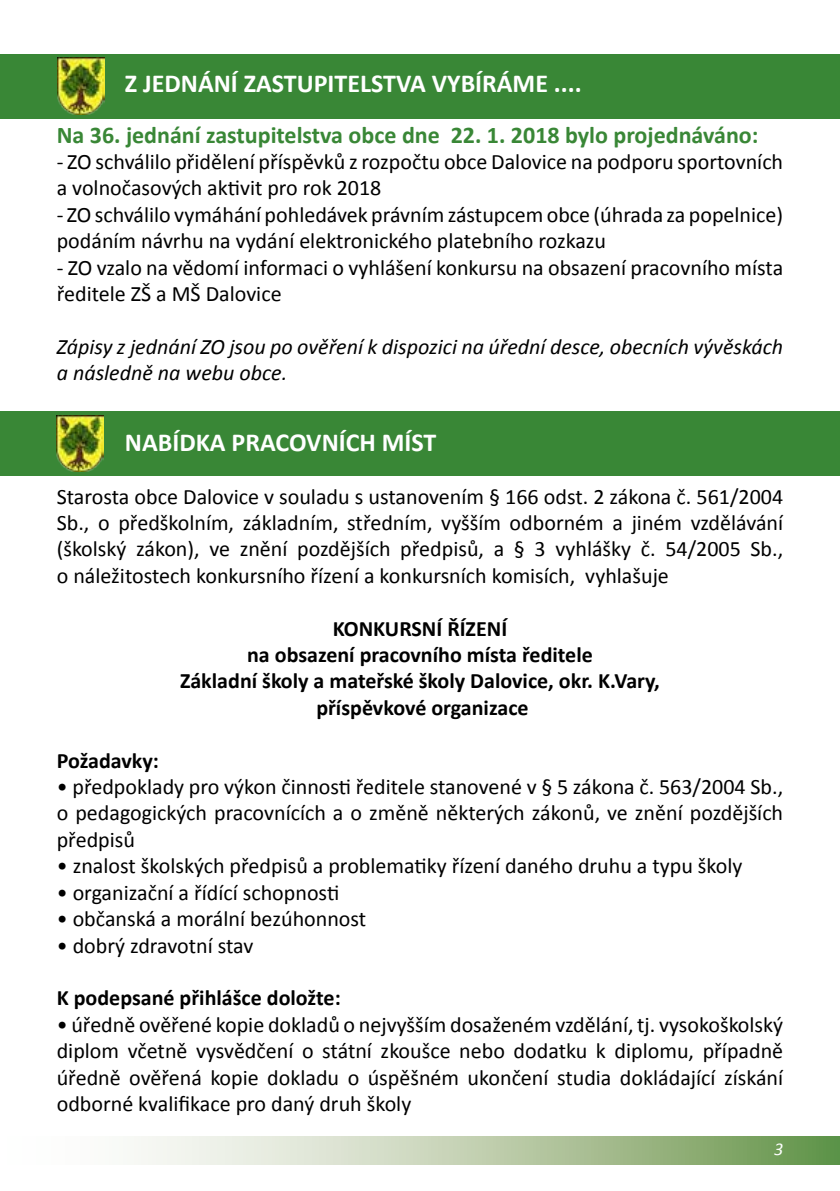
<style>
.page{position:relative;width:840px;height:1191px;background:#fff}
.page>*{position:absolute;margin:0;border:0;box-sizing:border-box;transform-origin:0 0}
.t1{font:700 26px "Calibri";color:#fff}
.t2{font:700 24px "Calibri";color:#398736}
.t3{font:22px/26.4px "Calibri";color:#000}
.t4{font:700 22px/26.4px "Calibri";color:#000;text-align:center}
.t5{font:italic 22px/26.4px "Calibri";color:#000}
.t6{font:italic 18px "Calibri";color:#fff}
</style>
<div class="page">
<div style="left:0;top:411px;width:839px;height:65px;background:#398736"></div>
<img style="left:57px;top:415px;width:46px;height:57px">
<div style="left:0;top:54px;width:839px;height:64px;background:#398736"></div>
<img style="left:58px;top:58px;width:47px;height:57px">
<svg style="left:134px;top:1136px;width:705px;height:29px"></svg>
<p class="t1" style="left:125px;top:67px;width:458px">Z JEDNÁNÍ ZASTUPITELSTVA VYBÍRÁME ....</p>
<p class="t2" style="left:57px;top:119px;width:702px">Na 36. jednání zastupitelstva obce dne 22. 1. 2018 bylo projednáváno:</p>
<p class="t3" style="left:57px;top:149px;width:727px">- ZO schválilo přidělení příspěvků z rozpočtu obce Dalovice na podporu sportovních a volnočasových aktivit pro rok 2018</p>
<p class="t3" style="left:57px;top:201px;width:727px">- ZO schválilo vymáhání pohledávek právním zástupcem obce (úhrada za popelnice) podáním návrhu na vydání elektronického platebního rozkazu</p>
<p class="t3" style="left:57px;top:254px;width:727px">- ZO vzalo na vědomí informaci o vyhlášení konkursu na obsazení pracovního místa ředitele ZŠ a MŠ Dalovice</p>
<p class="t5" style="left:57px;top:332px;width:727px">Zápisy z jednání ZO jsou po ověření k dispozici na úřední desce, obecních vývěskách a následně na webu obce.</p>
<p class="t1" style="left:125px;top:425px;width:313px">NABÍDKA PRACOVNÍCH MÍST</p>
<p class="t3" style="left:57px;top:483px;width:727px;text-align:justify">Starosta obce Dalovice v souladu s ustanovením § 166 odst. 2 zákona č. 561/2004<br>Sb., o předškolním, základním, středním, vyšším odborném a jiném vzdělávání (školský zákon), ve znění pozdějších předpisů, a § 3 vyhlášky č. 54/2005 Sb., o náležitostech konkursního řízení a konkursních komisích, vyhlašuje</p>
<p class="t4" style="left:180px;top:615px;width:481px">KONKURSNÍ ŘÍZENÍ<br>na obsazení pracovního místa ředitele<br>Základní školy a mateřské školy Dalovice, okr. K.Vary, příspěvkové organizace</p>
<p class="t4" style="left:57px;top:747px;width:104px">Požadavky:</p>
<p class="t3" style="left:57px;top:773px;width:727px;text-align:justify">• předpoklady pro výkon činnosti ředitele stanovené v § 5 zákona č. 563/2004 Sb., o pedagogických pracovnících a o změně některých zákonů, ve znění pozdějších předpisů</p>
<p class="t3" style="left:57px;top:853px;width:686px">• znalost školských předpisů a problematiky řízení daného druhu a typu školy</p>
<p class="t3" style="left:57px;top:879px;width:284px">• organizační a řídící schopnosti</p>
<p class="t3" style="left:57px;top:905px;width:311px">• občanská a morální bezúhonnost</p>
<p class="t3" style="left:57px;top:932px;width:198px">• dobrý zdravotní stav</p>
<p class="t4" style="left:57px;top:984px;width:285px">K podepsané přihlášce doložte:</p>
<p class="t3" style="left:57px;top:1011px;width:727px;text-align:justify">• úředně ověřené kopie dokladů o nejvyšším dosaženém vzdělání, tj. vysokoškolský diplom včetně vysvědčení o státní zkoušce nebo dodatku k diplomu, případně úředně ověřená kopie dokladu o úspěšném ukončení studia dokládající získání odborné kvalifikace pro daný druh školy</p>
<p class="t6" style="left:773px;top:1136px;width:11px">3</p>
</div>
